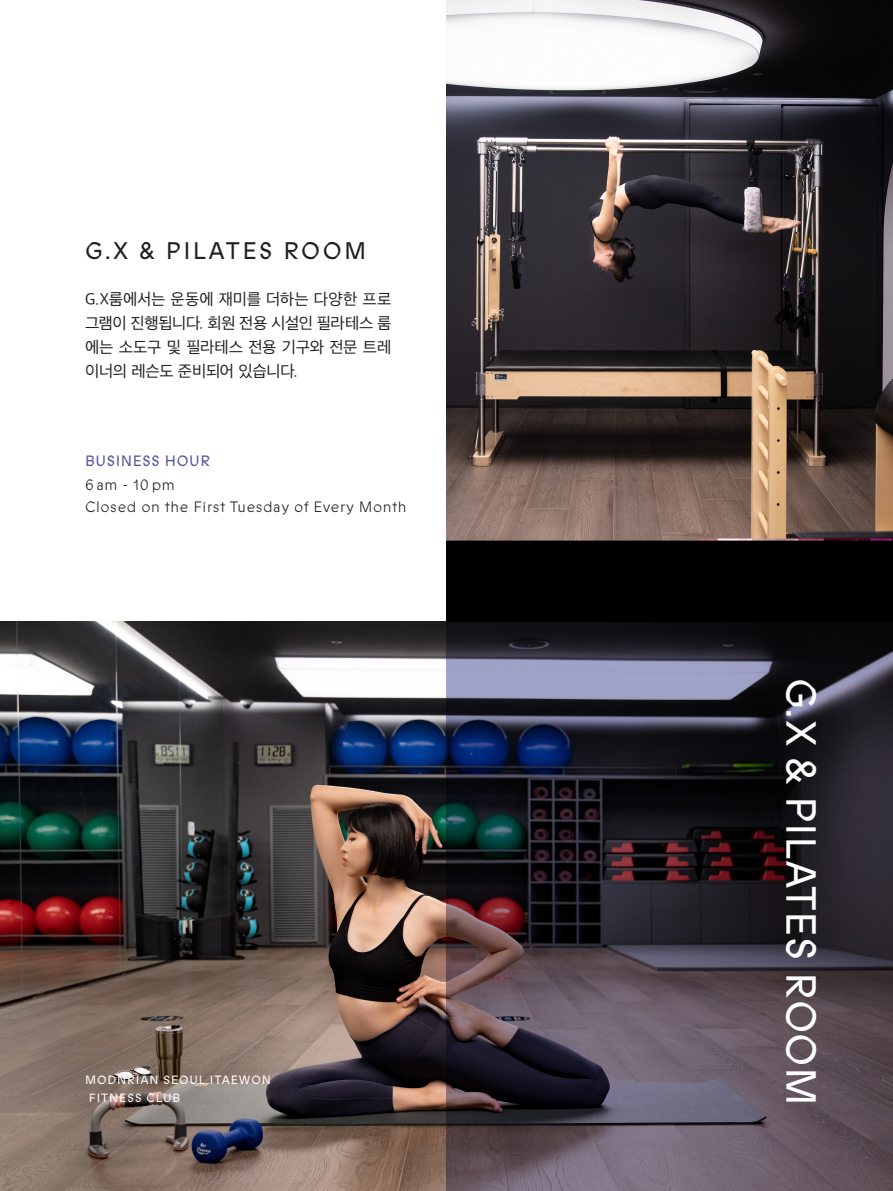
<style>
.page{position:relative;width:893px;height:1191px;background:#fff}
.page>*{position:absolute;margin:0;border:0;box-sizing:border-box;transform-origin:0 0}
.t1{font:42px "ABC Prophet";letter-spacing:.01em;color:#fff}
.t2{font:24px "ABC Prophet";letter-spacing:.1em;color:#231f20}
.t3{font:16.5px/24px "Apple SD Gothic Neo";letter-spacing:-.02em;color:#231f20;text-align:justify}
.t4{font:300 15px "ABC Prophet";letter-spacing:.04em;color:#231f20}
.t5{font:15px "ABC Prophet";letter-spacing:.04em;color:#54599d}
.t6{font:12px "ABC Prophet";letter-spacing:.075em;color:#fff}
</style>
<div class="page">
<img style="left:0;top:621px;width:446px;height:570px">
<svg style="left:446px;top:621px;width:447px;height:570px;background:#3e3842"></svg>
<img style="left:446px;top:0;width:447px;height:621px">
<p class="t2" style="left:85px;top:236px;width:283px">G.X &amp; PILATES ROOM</p>
<p class="t3" style="left:85px;top:288px;width:308px">G.X룸에서는 운동에 재미를 더하는 다양한 프로 그램이 진행됩니다. 회원 전용 시설인 필라테스 룸 에는 소도구 및 필라테스 전용 기구와 전문 트레 이너의 레슨도 준비되어 있습니다.</p>
<p class="t5" style="left:85px;top:451px;width:127px">BUSINESS HOUR</p>
<p class="t4" style="left:85px;top:476px;width:91px">6 am - 10 pm</p>
<p class="t4" style="left:85px;top:498px;width:323px">Closed on the First Tuesday of Every Month</p>
<p class="t6" style="left:85px;top:1072px;width:187px">MODNRIAN SEOUL ITAEWON</p>
<p class="t6" style="left:89px;top:1090px;width:93px">FITNESS CLUB</p>
<p class="t1" style="left:826px;top:677px;width:430px;rotate:90deg">G.X &amp; PILATES ROOM</p>
</div>
